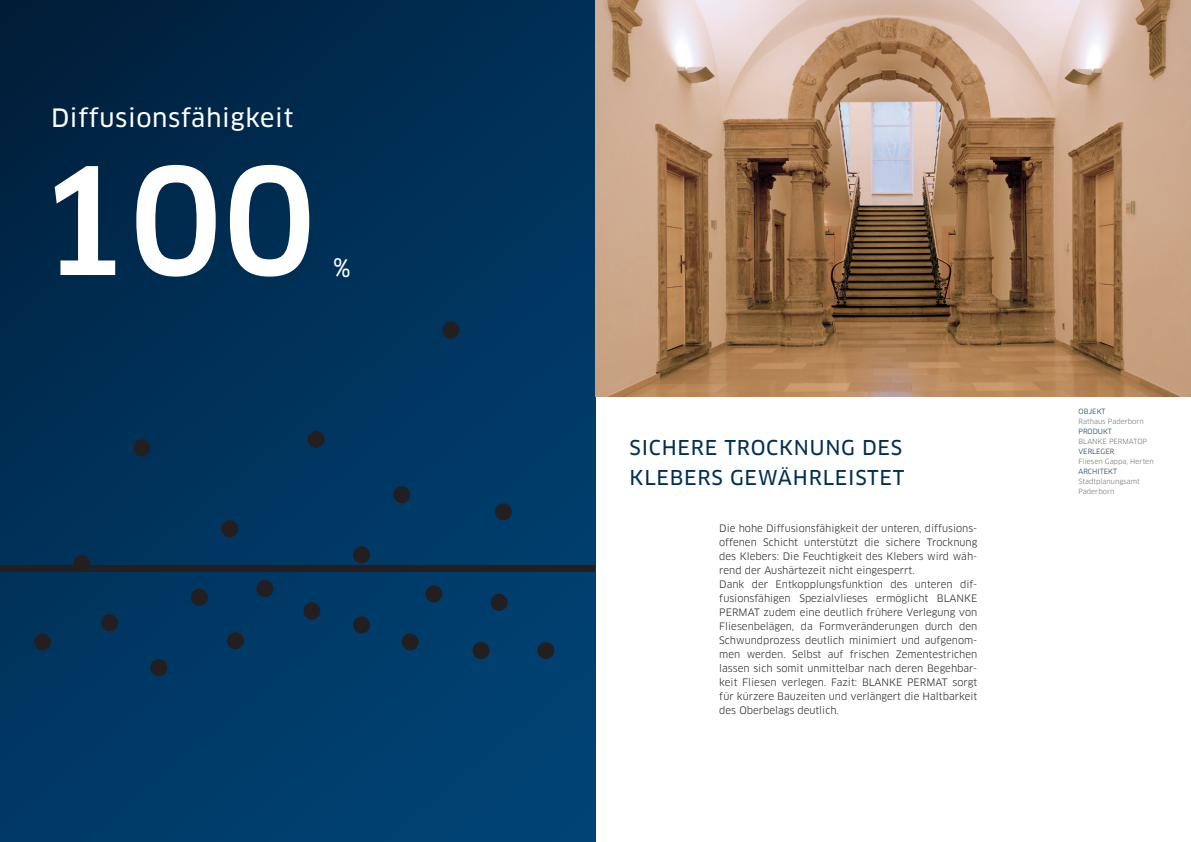
<style>
.page{position:relative;width:1191px;height:842px;background:#fff}
.page>*{position:absolute;margin:0;border:0;box-sizing:border-box;transform-origin:0 0}
.t1{font:500 145px "Clan OT";color:#fff}
.t2{font:24.8px "Clan OT News";letter-spacing:.025em;color:#fff}
.t3{font:20px/30px "Clan OT News";letter-spacing:.035em;color:#002f56}
.t4{font:10px/14px "Clan OT";color:#231f20}
.t5{font:7px/10px "Clan OT";color:#6d6f71}
.t6{font:7px "Clan OT";color:#002f56}
</style>
<div class="page">
<div style="left:0;top:0;width:595px;height:842px;background:linear-gradient(to bottom,#002748,#004070)"></div>
<img style="left:595px;top:0;width:596px;height:397px">
<div style="left:0;top:565px;width:595px;height:7px;background:#231f20"></div>
<div style="left:133px;top:439px;width:17px;height:17px;background:#231f20;border-radius:50%"></div>
<div style="left:221px;top:520px;width:17px;height:17px;background:#231f20;border-radius:50%"></div>
<div style="left:308px;top:431px;width:17px;height:17px;background:#231f20;border-radius:50%"></div>
<div style="left:353px;top:546px;width:17px;height:17px;background:#231f20;border-radius:50%"></div>
<div style="left:303px;top:602px;width:17px;height:17px;background:#231f20;border-radius:50%"></div>
<div style="left:101px;top:614px;width:17px;height:17px;background:#231f20;border-radius:50%"></div>
<div style="left:73px;top:555px;width:17px;height:17px;background:#231f20;border-radius:50%"></div>
<div style="left:402px;top:633px;width:17px;height:17px;background:#231f20;border-radius:50%"></div>
<div style="left:495px;top:503px;width:17px;height:17px;background:#231f20;border-radius:50%"></div>
<div style="left:490px;top:594px;width:17px;height:17px;background:#231f20;border-radius:50%"></div>
<div style="left:393px;top:486px;width:17px;height:17px;background:#231f20;border-radius:50%"></div>
<div style="left:191px;top:589px;width:17px;height:17px;background:#231f20;border-radius:50%"></div>
<div style="left:227px;top:632px;width:17px;height:17px;background:#231f20;border-radius:50%"></div>
<div style="left:256px;top:580px;width:17px;height:17px;background:#231f20;border-radius:50%"></div>
<div style="left:353px;top:616px;width:17px;height:17px;background:#231f20;border-radius:50%"></div>
<div style="left:425px;top:585px;width:17px;height:17px;background:#231f20;border-radius:50%"></div>
<div style="left:537px;top:642px;width:17px;height:17px;background:#231f20;border-radius:50%"></div>
<div style="left:150px;top:659px;width:17px;height:17px;background:#231f20;border-radius:50%"></div>
<div style="left:34px;top:633px;width:17px;height:17px;background:#231f20;border-radius:50%"></div>
<div style="left:442px;top:322px;width:17px;height:17px;background:#231f20;border-radius:50%"></div>
<div style="left:472px;top:642px;width:17px;height:17px;background:#231f20;border-radius:50%"></div>
<h2 class="t2" style="left:51px;top:103px;width:244px">DIFFUSIONSFÄHIGKEIT</h2>
<h1 class="t1" style="left:36px;top:137px;width:282px">100</h1>
<h2 class="t2" style="left:333px;top:254px;width:19px">%</h2>
<h3 class="t3" style="left:629px;top:433px;width:276px">SICHERE TROCKN UNG DES<br>KLEBERS GEWÄHRLEISTET</h3>
<p class="t4" style="left:719px;top:522px;width:259px">Die hohe Diffusionsfähigkeit der unteren, diffusions&shy;offenen Schicht unterstützt die sichere Trocknung des Klebers: Die Feuchtigkeit des Klebers wird wäh&shy;rend der Aushärtezeit nicht eingesperrt.<br>Dank der Entkopplungsfunktion des unteren dif&shy;fusionsfähigen Spezialvlieses ermöglicht BLANKE PERMAT zudem eine deutlich frühere Verlegung von Fliesenbelägen, da Formveränderungen durch den Schwundprozess deutlich minimiert und aufgenom&shy;men werden. Selbst auf frischen Zementestrichen lassen sich somit unmittelbar nach deren Begehbar&shy;keit Fliesen verlegen. Fazit: BLANKE PERMAT sorgt für kürzere Bauzeiten und verlängert die Haltbarkeit des Oberbelags deutlich.</p>
<p class="t6" style="left:1078px;top:407px;width:29px">OBJEKT</p>
<p class="t5" style="left:1078px;top:416px;width:67px">Rathaus Paderborn</p>
<p class="t6" style="left:1078px;top:427px;width:35px">PRODUKT</p>
<p class="t5" style="left:1078px;top:436px;width:70px">BLANKE PERMATOP</p>
<p class="t6" style="left:1078px;top:447px;width:37px">VERLEGER</p>
<p class="t5" style="left:1078px;top:456px;width:77px">Fliesen Gappa, Herten</p>
<p class="t6" style="left:1078px;top:467px;width:40px">ARCHITEKT</p>
<p class="t5" style="left:1078px;top:476px;width:63px">Stadtplanungsamt<br>Paderborn</p>
</div>
